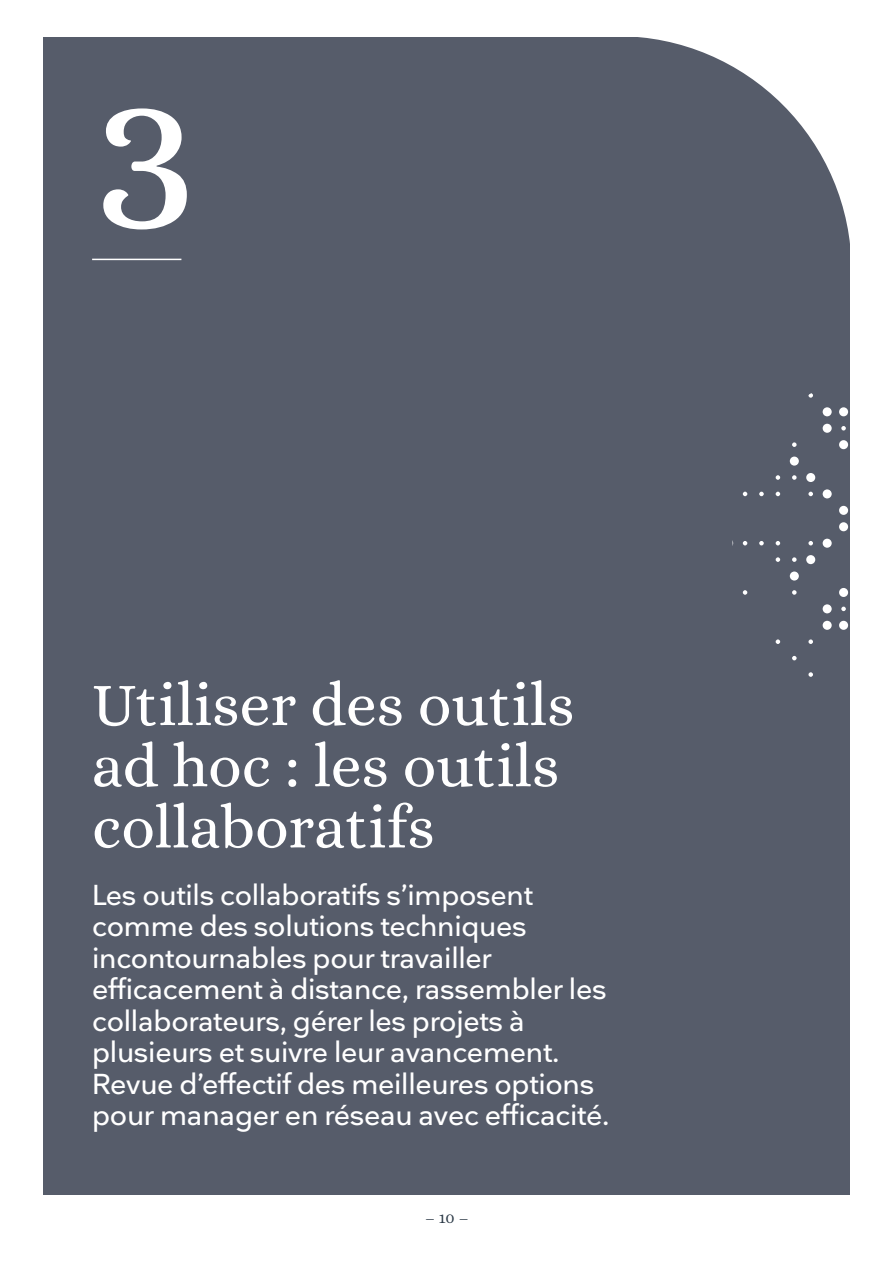
<style>
.page{position:relative;width:893px;height:1263px;background:#fff}
.page>*{position:absolute;margin:0;border:0;box-sizing:border-box;transform-origin:0 0}
.t1{font:61.5px/61.2px "Alice";color:#fff}
.t2{font:500 28.5px/31.5px "Nationale";letter-spacing:-.01em;color:#fff}
.t3{font:15.75px "Alice";color:#2c3a47}
</style>
<div class="page">
<div style="left:43px;top:37px;width:807px;height:1158px;background:#565c6a"></div>
<svg style="left:638px;top:37px;width:212px;height:206px"></svg>
<svg style="left:103px;top:108px;width:84px;height:121px"></svg>
<svg style="left:808px;top:541px;width:5px;height:4px"></svg>
<svg style="left:808px;top:492px;width:5px;height:4px"></svg>
<svg style="left:792px;top:475px;width:5px;height:5px"></svg>
<svg style="left:792px;top:557px;width:5px;height:5px"></svg>
<svg style="left:792px;top:590px;width:5px;height:5px"></svg>
<svg style="left:792px;top:442px;width:5px;height:5px"></svg>
<svg style="left:776px;top:475px;width:4px;height:5px"></svg>
<svg style="left:776px;top:492px;width:4px;height:4px"></svg>
<svg style="left:776px;top:541px;width:4px;height:4px"></svg>
<svg style="left:776px;top:557px;width:4px;height:5px"></svg>
<svg style="left:759px;top:492px;width:5px;height:4px"></svg>
<svg style="left:759px;top:541px;width:5px;height:4px"></svg>
<svg style="left:743px;top:492px;width:4px;height:4px"></svg>
<svg style="left:743px;top:541px;width:4px;height:4px"></svg>
<div style="left:790px;top:457px;width:9px;height:9px;background:#fff;border-radius:50%"></div>
<div style="left:806px;top:473px;width:9px;height:9px;background:#fff;border-radius:50%"></div>
<div style="left:823px;top:489px;width:9px;height:9px;background:#fff;border-radius:50%"></div>
<div style="left:839px;top:506px;width:9px;height:9px;background:#fff;border-radius:50%"></div>
<div style="left:839px;top:522px;width:9px;height:9px;background:#fff;border-radius:50%"></div>
<div style="left:823px;top:539px;width:9px;height:9px;background:#fff;border-radius:50%"></div>
<div style="left:806px;top:555px;width:9px;height:9px;background:#fff;border-radius:50%"></div>
<div style="left:790px;top:571px;width:9px;height:9px;background:#fff;border-radius:50%"></div>
<div style="left:839px;top:407px;width:9px;height:9px;background:#fff;border-radius:50%"></div>
<div style="left:823px;top:424px;width:9px;height:9px;background:#fff;border-radius:50%"></div>
<svg style="left:841px;top:426px;width:5px;height:4px"></svg>
<div style="left:839px;top:440px;width:9px;height:9px;background:#fff;border-radius:50%"></div>
<div style="left:839px;top:588px;width:9px;height:9px;background:#fff;border-radius:50%"></div>
<div style="left:823px;top:604px;width:9px;height:9px;background:#fff;border-radius:50%"></div>
<svg style="left:841px;top:607px;width:5px;height:4px"></svg>
<div style="left:839px;top:621px;width:9px;height:9px;background:#fff;border-radius:50%"></div>
<div style="left:823px;top:621px;width:9px;height:9px;background:#fff;border-radius:50%"></div>
<div style="left:823px;top:407px;width:9px;height:9px;background:#fff;border-radius:50%"></div>
<svg style="left:808px;top:393px;width:5px;height:5px"></svg>
<svg style="left:808px;top:639px;width:5px;height:5px"></svg>
<svg style="left:776px;top:639px;width:4px;height:5px"></svg>
<svg style="left:808px;top:672px;width:5px;height:5px"></svg>
<svg style="left:792px;top:656px;width:5px;height:4px"></svg>
<svg style="left:743px;top:590px;width:4px;height:5px"></svg>
<hr style="left:92px;top:259px;width:89px;height:1px;background:#fff">
<h1 class="t1" style="left:92px;top:677px;width:484px">Utiliser des outils ad hoc : les outils collaboratifs</h1>
<p class="t2" style="left:92px;top:879px;width:519px">Les outils collaboratifs s’imposent comme des solutions techniques incontournables pour travailler efficacement à distance, rassembler les collaborateurs, gérer les projets à plusieurs et suivre leur avancement.<br>Revue d’effectif des meilleures options pour manager en réseau avec efficacité.</p>
<p class="t3" style="left:425px;top:1207px;width:46px">_ 10 _</p>
</div>
